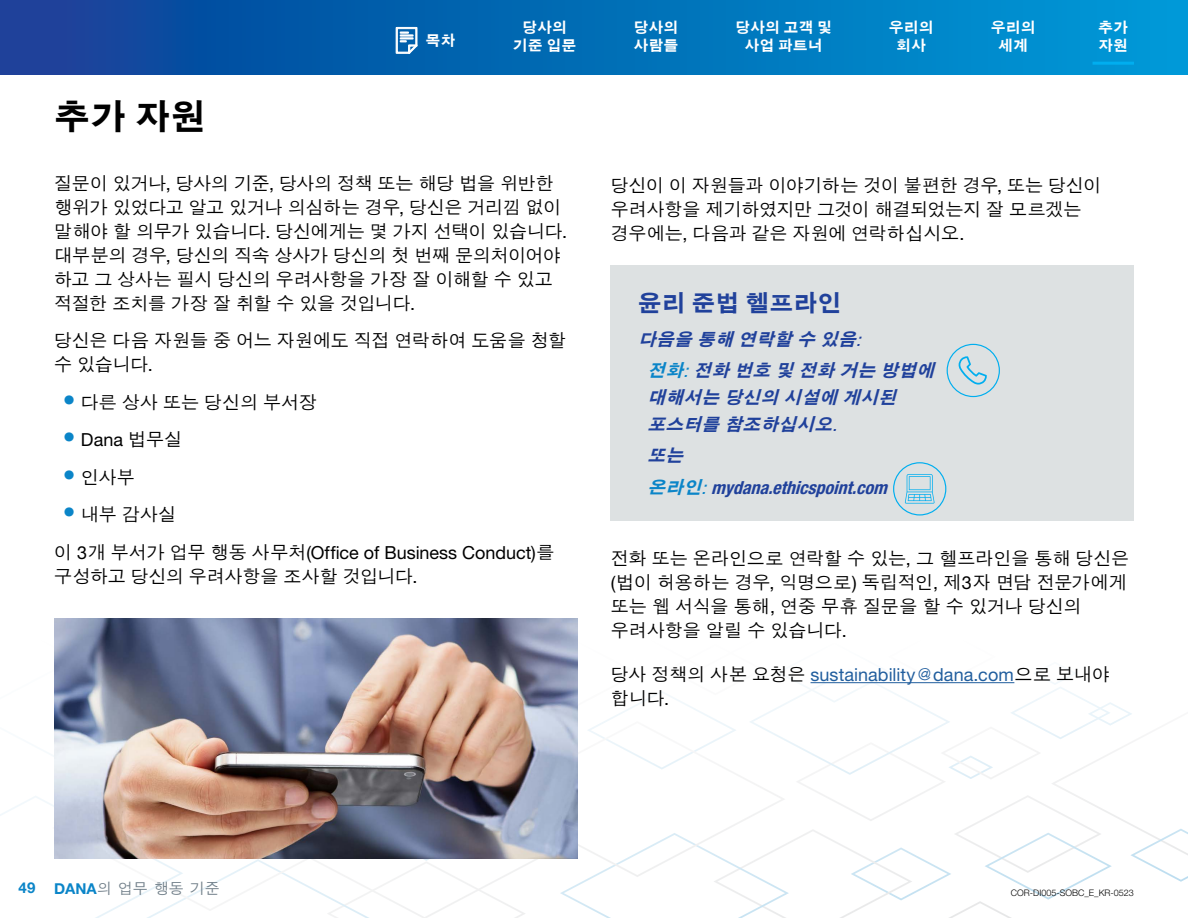
<style>
.page{position:relative;width:1188px;height:918px;background:#fff}
.page>*{position:absolute;margin:0;border:0;box-sizing:border-box;transform-origin:0 0}
.t1{font:700 36px "SM Gothic Std";color:#000}
.t2{font:700 24px "SM Gothic Std";color:#20419b}
.t3{font:500 18px/24px "SM Gothic Std";letter-spacing:-.01em;color:#000}
.t4{font:italic 700 18px/31.3px "SM Gothic Std";color:#20419b}
.t5{font:18px "Helvetica Neue LT Pro";color:#000}
.t6{font:18px "Helvetica Neue LT Pro";color:#215e9e}
.t7{font:italic 700 condensed 18px "Helvetica Neue LT Pro";color:#20419b}
.t8{font:700 15px/18px "SM Gothic Std";color:#fff;text-align:center}
.t9{font:500 15px "SM Gothic Std";color:#72808a}
.t10{font:300 9px "Helvetica Neue LT Pro";color:#000}
.s1{font-family:"Helvetica Neue LT Pro";font-weight:400}
.s2{font-family:"Helvetica Neue LT Pro";font-weight:700;font-size:25.5px;color:#0b85c8}
.s3{font-weight:700;font-size:25.5px;color:#0b85c8}
.s4{font-family:"SM Gothic Std";font-weight:500}
.s5{color:#0b85c8}
.s6{font-family:"Helvetica Neue LT Pro";font-weight:400;color:#0b85c8}
.s7{font-family:"SM Gothic Std";font-stretch:normal;color:#0b85c8}
.s8{font-weight:400;font-stretch:normal;color:#0b85c8}
.s9{font-family:"SM Gothic Std";font-weight:500;color:#000}
.s10{font-family:"Helvetica Neue LT Pro";font-weight:700;color:#0b85c8}
</style>
<div class="page">
<svg style="left:0;top:0;width:1188px;height:75px;background:#036cb6"></svg>
<hr style="left:1093px;top:62px;width:41px;height:3px;background:#00aeef">
<svg style="left:396px;top:27px;width:22px;height:27px"></svg>
<hr style="left:811px;top:682px;width:203px;height:1px;background:#215e9e">
<img style="left:54px;top:619px;width:523px;height:240px">
<div style="left:611px;top:266px;width:523px;height:73px;background:#dde1e2"></div>
<div style="left:611px;top:318px;width:523px;height:66px;background:#dde1e2"></div>
<div style="left:611px;top:349px;width:523px;height:109px;background:#dde1e2"></div>
<div style="left:611px;top:435px;width:523px;height:52px;background:#dde1e2"></div>
<div style="left:611px;top:466px;width:523px;height:54px;background:#dde1e2"></div>
<svg style="left:947px;top:344px;width:53px;height:54px"></svg>
<svg style="left:893px;top:462px;width:53px;height:54px"></svg>
<h1 class="t1" style="left:54px;top:98px;width:154px">추가 자원</h1>
<p class="t8" style="left:634px;top:20px;width:46px;text-align:left">당사의 사람들</p>
<p class="t8" style="left:735px;top:20px;width:98px">당사의 고객 및 사업 파트너</p>
<p class="t8" style="left:889px;top:20px;width:46px">우리의 회사</p>
<p class="t8" style="left:991px;top:20px;width:46px">우리의 세계</p>
<p class="t8" style="left:1098px;top:19px;width:31px">추가</p>
<p class="t8" style="left:513px;top:20px;width:65px">당사의 기준 입문</p>
<p class="t8" style="left:425px;top:33px;width:31px">목차</p>
<p class="t8" style="left:1098px;top:37px;width:31px">자원</p>
<p class="t3" style="left:54px;top:172px;width:515px">질문이 있거나<span class="s1">,</span> 당사의 기준<span class="s1">,</span> 당사의 정책 또는 해당 법을 위반한 행위가 있었다고 알고 있거나 의심하는 경우<span class="s1">,</span> 당신은 거리낌 없이 말해야 할 의무가 있습니다<span class="s1">.</span> 당신에게는 몇 가지 선택이 있습니다<span class="s1">. </span>대부분의 경우<span class="s1">,</span> 당신의 직속 상사가 당신의 첫 번째 문의처이어야 하고 그 상사는 필시 당신의 우려사항을 가장 잘 이해할 수 있고 적절한 조치를 가장 잘 취할 수 있을 것입니다<span class="s1">.</span></p>
<p class="t3" style="left:54px;top:330px;width:514px">당신은 다음 자원들 중 어느 자원에도 직접 연락하여 도움을 청할 수 있습니다<span class="s1">.</span></p>
<p class="t3" style="left:63px;top:391px;width:256px"><span class="s2">•</span> 다른 상사 또는 당신의 부서장</p>
<p class="t5" style="left:63px;top:429px;width:121px"><span class="s3">•</span> Dana <span class="s4">법무실</span></p>
<p class="t3" style="left:63px;top:466px;width:74px"><span class="s2">•</span> 인사부</p>
<p class="t3" style="left:63px;top:504px;width:115px"><span class="s2">•</span> 내부 감사실</p>
<p class="t5" style="left:54px;top:541px;width:502px"><span class="s4">이</span> 3<span class="s4">개 부서가 업무 행동 사무처</span>(Office of Business Conduct)<span class="s4">를</span></p>
<p class="t3" style="left:54px;top:565px;width:365px">구성하고 당신의 우려사항을 조사할 것입니다<span class="s1">.</span></p>
<p class="t3" style="left:611px;top:175px;width:492px">당신이 이 자원들과 이야기하는 것이 불편한 경우<span class="s1">,</span> 또는 당신이 우려사항을 제기하였지만 그것이 해결되었는지 잘 모르겠는 경우에는<span class="s1">,</span> 다음과 같은 자원에 연락하십시오<span class="s1">.</span></p>
<h2 class="t2" style="left:638px;top:291px;width:205px">윤리 준법 헬프라인</h2>
<p class="t4" style="left:647px;top:325px;width:294px;text-indent:-9px">다음을 통해 연락할 수 있음<span class="s1">:<br></span><span class="s5">전화</span><span class="s6">:</span> 전화 번호 및 전화 거는 방법에</p>
<p class="t4" style="left:647px;top:385px;width:256px;line-height:27px">대해서는 당신의 시설에 게시된 포스터를 참조하십시오<span class="s1">.</span></p>
<p class="t4" style="left:647px;top:441px;width:43px">또는</p>
<p class="t7" style="left:647px;top:476px;width:247px"><span class="s7">온라인</span><span class="s8">:</span> mydana.ethicspoint.com</p>
<p class="t3" style="left:611px;top:547px;width:520px">전화 또는 온라인으로 연락할 수 있는<span class="s1">,</span> 그 헬프라인을 통해 당신은 <span class="s1">(</span>법이 허용하는 경우<span class="s1">,</span> 익명으로<span class="s1">)</span> 독립적인<span class="s1">,</span> 제<span class="s1">3</span>자 면담 전문가에게 또는 웹 서식을 통해<span class="s1">,</span> 연중 무휴 질문을 할 수 있거나 당신의 우려사항을 알릴 수 있습니다<span class="s1">.</span></p>
<p class="t6" style="left:611px;top:663px;width:500px"><span class="s9">당사 정책의 사본 요청은</span> sustainability<span class="s4">@</span>dana.com<span class="s9">으로 보내야</span></p>
<p class="t3" style="left:611px;top:688px;width:60px">합니다<span class="s1">.</span></p>
<p class="t9" style="left:19px;top:881px;width:203px"><span class="s10">49 DANA</span>의 업무 행동 기준</p>
<p class="t10" style="left:1011px;top:888px;width:125px">COR-DI005-SOBC_E_KR-0523</p>
</div>
